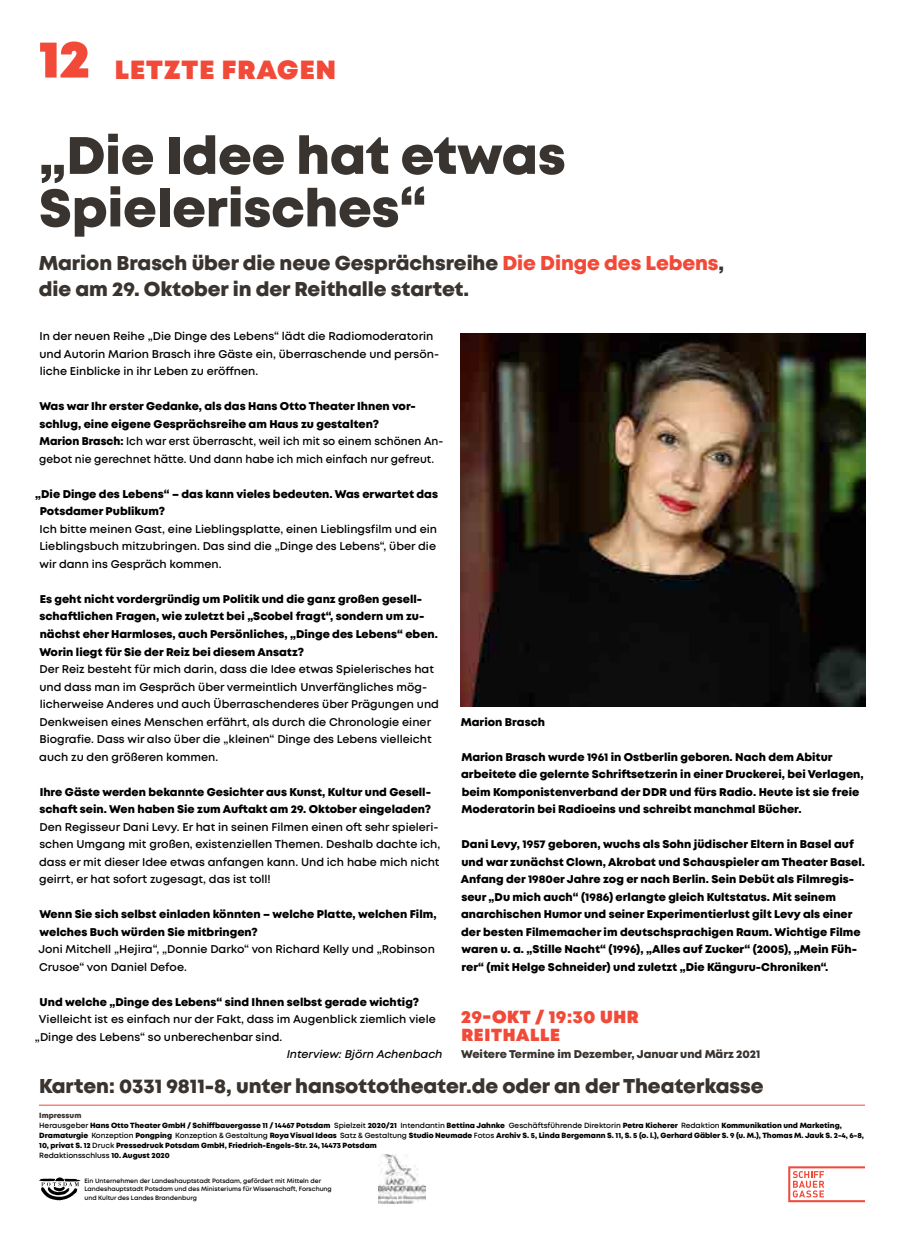
<style>
.page{position:relative;width:904px;height:1241px;background:#fff}
.page>*{position:absolute;margin:0;border:0;box-sizing:border-box;transform-origin:0 0}
.t1{font:800 52.5px/52.5px "Mont";letter-spacing:-.005em;color:#39342f}
.t2{font:900 26.25px "Mont";letter-spacing:.04em;color:#f24a39}
.t3{font:800 20px/26.2px "Mont";letter-spacing:-.005em;color:#39342f}
.t4{font:900 17.5px/17.5px "Mont";letter-spacing:.04em;color:#f24a39}
.t5{font:800 11.25px/17.5px "Mont";color:#000}
.t6{font:600 11.25px/17.5px "Mont";color:#000}
.t7{font:800 11.25px "Mont";letter-spacing:-.005em;color:#39342f}
.t8{font:italic 600 11.25px "Mont";color:#000}
.t9{font:800 7.5px/10px "Mont";letter-spacing:-.005em;color:#000}
.t10{font:600 6.25px/8.8px "Mont";letter-spacing:-.005em;color:#000}
.s1{font-size:52.5px}
.s2{color:#f24a39}
.s3{font-weight:600}
.s4{color:#39342f}
</style>
<div class="page">
<hr style="left:39px;top:1104px;width:826px;height:1px;background:#f24a39">
<svg style="left:788px;top:1166px;width:77px;height:35px"></svg>
<svg style="left:39px;top:1177px;width:42px;height:22px"></svg>
<img style="left:378px;top:1154px;width:47px;height:48px">
<img style="left:461px;top:333px;width:404px;height:373px">
<h2 class="t2" style="left:39px;top:53px;width:298px"><span class="s1">12</span> LETZTE FRAGEN</h2>
<h1 class="t1" style="left:39px;top:130px;width:528px">„Die Idee hat etwas<br>Spielerisches“</h1>
<h3 class="t3" style="left:39px;top:250px;width:687px">Marion Brasch über die neue Gesprächsreihe <span class="s2">Die Dinge des Lebens</span>, die am 29. Oktober in der Reithalle startet.</h3>
<p class="t6" style="left:39px;top:327px;width:401px">In der neuen Reihe „Die Dinge des Lebens“ lädt die Radiomoderatorin und Autorin Marion Brasch ihre Gäste ein, überraschende und persön&shy;liche Einblicke in ihr Leben zu eröffnen.</p>
<p class="t5" style="left:39px;top:397px;width:406px">Was war Ihr erster Gedanke, als das Hans Otto Theater Ihnen vor&shy;schlug, eine eigene Gesprächsreihe am Haus zu gestalten?<br>Marion Brasch: <span class="s3">Ich war erst überrascht, weil ich mit so einem schönen An&shy;gebot nie gerechnet hätte. Und dann habe ich mich einfach nur gefreut.</span></p>
<p class="t5" style="left:40px;top:485px;width:400px;text-indent:-4px">„Die Dinge des Lebens“ – das kann vieles bedeuten. Was erwartet das<br>Potsdamer Publikum?</p>
<p class="t6" style="left:39px;top:520px;width:399px;text-align:justify">Ich bitte meinen Gast, eine Lieblingsplatte, einen Lieblingsfilm und ein Lieblingsbuch mitzubringen. Das sind die „Dinge des Lebens“, über die wir dann ins Gespräch kommen.</p>
<p class="t5" style="left:39px;top:590px;width:400px">Es geht nicht vordergründig um Politik und die ganz großen gesell&shy;schaftlichen Fragen, wie zuletzt bei „Scobel fragt“, sondern um zu&shy;nächst eher Harmloses, auch Persönliches, „Dinge des Lebens“ eben.<br>Worin liegt für Sie der Reiz bei diesem Ansatz?</p>
<p class="t6" style="left:39px;top:660px;width:401px">Der Reiz besteht für mich darin, dass die Idee etwas Spielerisches hat und dass man im Gespräch über vermeintlich Unverfängliches mög&shy;licherweise Anderes und auch Überraschenderes über Prägungen und Denkweisen eines Menschen erfährt, als durch die Chronologie einer Biografie. Dass wir also über die „kleinen“ Dinge des Lebens vielleicht auch zu den größeren kommen.</p>
<p class="t5" style="left:39px;top:783px;width:393px">Ihre Gäste werden bekannte Gesichter aus Kunst, Kultur und Gesell&shy;schaft sein. Wen haben Sie zum Auftakt am 29. Oktober eingeladen?</p>
<p class="t6" style="left:39px;top:817px;width:403px">Den Regisseur Dani Levy. Er hat in seinen Filmen einen oft sehr spieleri&shy;schen Umgang mit großen, existenziellen Themen. Deshalb dachte ich, dass er mit dieser Idee etwas anfangen kann. Und ich habe mich nicht geirrt, er hat sofort zugesagt, das ist toll!</p>
<p class="t5" style="left:39px;top:905px;width:398px">Wenn Sie sich selbst einladen könnten – welche Platte, welchen Film, welches Buch würden Sie mitbringen?</p>
<p class="t6" style="left:38px;top:940px;width:398px">Joni Mitchell „Hejira“, „Donnie Darko“ von Richard Kelly und „Robinson<br>Crusoe“ von Daniel Defoe.</p>
<p class="t5" style="left:40px;top:993px;width:381px">Und welche „Dinge des Lebens“ sind Ihnen selbst gerade wichtig?</p>
<p class="t6" style="left:35px;top:1010px;width:402px;text-indent:4px">Vielleicht ist es einfach nur der Fakt, dass im Augenblick ziemlich viele „Dinge des Lebens“ so unberechenbar sind.</p>
<p class="t8" style="left:287px;top:1046px;width:157px">Interview: Björn Achenbach</p>
<p class="t5" style="left:461px;top:712px;width:86px">Marion Brasch</p>
<p class="t5" style="left:461px;top:748px;width:404px">Marion Brasch wurde 1961 in Ostberlin geboren. Nach dem Abitur arbeitete die gelernte Schriftsetzerin in einer Druckerei, bei Verlagen, beim Komponistenverband der DDR und fürs Radio. Heute ist sie freie Moderatorin bei Radioeins und schreibt manchmal Bücher.</p>
<p class="t5" style="left:461px;top:835px;width:406px">Dani Levy, 1957 geboren, wuchs als Sohn jüdischer Eltern in Basel auf und war zunächst Clown, Akrobat und Schauspieler am Theater Basel.<br>Anfang der 1980er Jahre zog er nach Berlin. Sein Debüt als Filmregis&shy;seur „Du mich auch“ (1986) erlangte gleich Kultstatus. Mit seinem anarchischen Humor und seiner Experimentierlust gilt Levy als einer der besten Filmemacher im deutschsprachigen Raum. Wichtige Filme waren u. a. „Stille Nacht“ (1996), „Alles auf Zucker“ (2005), „Mein Füh&shy;rer“ (mit Helge Schneider) und zuletzt „Die Känguru-Chroniken“.</p>
<h3 class="t4" style="left:461px;top:1008px;width:179px">29-OKT / 19:30 UHR<br>REITHALLE</h3>
<p class="t7" style="left:461px;top:1046px;width:301px">Weitere Termine im Dezember, Januar und März 2021</p>
<h3 class="t3" style="left:39px;top:1073px;width:725px">Karten: 0331 9811-8, unter hansottotheater.de oder an der Theaterkasse</h3>
<p class="t9" style="left:39px;top:1110px;width:826px"><span class="s4">Impressum<br></span><span class="s3">Herausgeber</span> Hans Otto Theater GmbH / Schiffbauergasse 11 / 14467 Potsdam <span class="s3">Spielzeit</span> 2020/21 <span class="s3">Intendantin</span> Bettina Jahnke <span class="s3">Geschäftsführende Direktorin</span> Petra Kicherer <span class="s3">Redaktion</span> Kommunikation und Marketing, Dramaturgie <span class="s3">Konzeption</span> Pongping <span class="s3">Konzeption &amp; Gestaltung</span> Roya Visual Ideas <span class="s3">Satz &amp; Gestaltung</span> Studio Neumade <span class="s3">Fotos</span> Archiv S. 5, Linda Bergemann S. 11, S. 5 (o. l.), Gerhard Gäbler S. 9 (u. M.), Thomas M. Jauk S. 2-4, 6-8, 10, privat S. 12 <span class="s3">Druck</span> Pressedruck Potsdam GmbH, Friedrich-Engels-Str. 24, 14473 Potsdam<br><span class="s3">Redaktionsschluss</span> 10. August 2020</p>
<p class="t10" style="left:85px;top:1175px;width:249px">Ein Unternehmen der Landeshauptstadt Potsdam, gefördert mit Mitteln der<br>Landeshauptstadt Potsdam und des Ministeriums für Wissenschaft, Forschung und Kultur des Landes Brandenburg</p>
</div>
